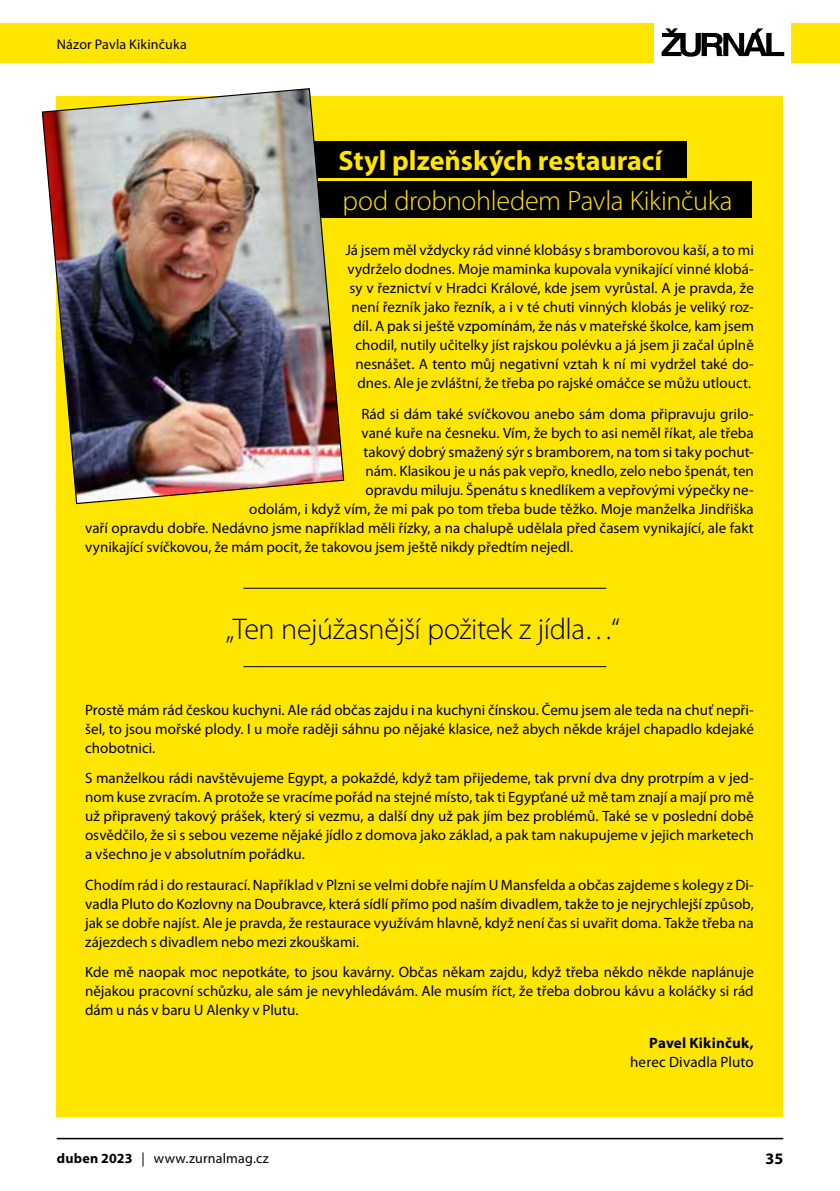
<style>
.page{position:relative;width:840px;height:1191px;background:#fff}
.page>*{position:absolute;margin:0;border:0;box-sizing:border-box;transform-origin:0 0}
.t1{font:300 30px "Myriad Pro";letter-spacing:-.015em;color:#000}
.t2{font:300 28px "Myriad Pro";letter-spacing:-.01em;color:#ffe600}
.t3{font:700 28px "Myriad Pro";color:#ffe600}
.t4{font:700 16px "Myriad Pro";color:#000}
.t5{font:15px/19px "Myriad Pro";color:#000;text-align:justify}
.t6{font:700 15px "Myriad Pro";letter-spacing:.015em;color:#000}
.t7{font:14px "Myriad Pro";letter-spacing:.015em;color:#000}
.s1{font-weight:700}
</style>
<div class="page">
<hr style="left:57px;top:1137px;width:725px;height:2px;background:#000">
<div style="left:0;top:23px;width:653px;height:39px;background:#ffe600"></div>
<div style="left:790px;top:23px;width:49px;height:39px;background:#ffe600"></div>
<svg style="left:661px;top:28px;width:122px;height:29px"></svg>
<div style="left:57px;top:96px;width:725px;height:1021px;background:#ffe600"></div>
<div style="left:298px;top:141px;width:388px;height:36px;background:#000"></div>
<div style="left:259px;top:181px;width:492px;height:36px;background:#000"></div>
<img style="left:41px;top:88px;width:303px;height:417px">
<hr style="left:243px;top:588px;width:363px;height:1px;background:#000">
<hr style="left:243px;top:666px;width:363px;height:1px;background:#000">
<p class="t7" style="left:57px;top:35px;width:131px">Názor Pavla Kikinčuka</p>
<h2 class="t3" style="left:338px;top:142px;width:325px">Styl plzeňských restaurací</h2>
<h2 class="t2" style="left:342px;top:183px;width:391px">pod drobnohledem Pavla Kikinčuka</h2>
<p class="t5" style="left:345px;top:240px;width:409px;text-align:right">Já jsem měl vždycky rád vinné klobásy s bramborovou kaší, a to mi vydrželo dodnes. Moje maminka kupovala vynikající vinné klobá&shy;sy v řeznictví v Hradci Králové, kde jsem vyrůstal. A je pravda, že není řezník jako řezník, a i v té chuti vinných klobás je veliký roz&shy;díl. A pak si ještě vzpomínám, že nás v mateřské školce, kam jsem chodil, nutily učitelky jíst rajskou polévku a já jsem ji začal úplně nesnášet. A tento můj negativní vztah k ní mi vydržel také do&shy;dnes. Ale je zvláštní, že třeba po rajské omáčce se můžu utlouct.</p>
<p class="t5" style="left:361px;top:404px;width:393px">Rád si dám také svíčkovou anebo sám doma připravuju grilo-</p>
<p class="t5" style="left:361px;top:423px;width:393px">vané kuře na česneku. Vím, že bych to asi neměl říkat, ale třeba</p>
<p class="t5" style="left:363px;top:442px;width:391px">takový dobrý smažený sýr s bramborem, na tom si taky pochut-</p>
<p class="t5" style="left:365px;top:461px;width:390px">nám. Klasikou je u nás pak vepřo, knedlo, zelo nebo špenát, ten</p>
<p class="t5" style="left:365px;top:480px;width:390px">opravdu miluju. Špenátu s knedlíkem a vepřovými výpečky ne-</p>
<p class="t5" style="left:249px;top:499px;width:505px">odolám, i když vím, že mi pak po tom třeba bude těžko. Moje manželka Jindřiška</p>
<p class="t5" style="left:85px;top:518px;width:670px">vaří opravdu dobře. Nedávno jsme například měli řízky, a na chalupě udělala před časem vynikající, ale fakt</p>
<p class="t5" style="left:85px;top:537px;width:489px">vynikající svíčkovou, že mám pocit, že takovou jsem ještě nikdy předtím nejedl.</p>
<h1 class="t1" style="left:226px;top:610px;width:395px">„Ten nejúžasnější požitek z jídla…“</h1>
<p class="t5" style="left:85px;top:700px;width:669px">Prostě mám rád českou kuchyni. Ale rád občas zajdu i na kuchyni čínskou. Čemu jsem ale teda na chuť nepři&shy;šel, to jsou mořské plody. I u moře raději sáhnu po nějaké klasice, než abych někde krájel chapadlo kdejaké chobotnici.</p>
<p class="t5" style="left:85px;top:768px;width:670px">S manželkou rádi navštěvujeme Egypt, a pokaždé, když tam přijedeme, tak první dva dny protrpím a v jed&shy;nom kuse zvracím. A protože se vracíme pořád na stejné místo, tak ti Egypťané už mě tam znají a mají pro mě už připravený takový prášek, který si vezmu, a další dny už pak jím bez problémů. Také se v poslední době osvědčilo, že si s sebou vezeme nějaké jídlo z domova jako základ, a pak tam nakupujeme v jejich marketech a všechno je v absolutním pořádku.</p>
<p class="t5" style="left:85px;top:875px;width:669px">Chodím rád i do restaurací. Například v Plzni se velmi dobře najím U Mansfelda a občas zajdeme s kolegy z Di&shy;vadla Pluto do Kozlovny na Doubravce, která sídlí přímo pod naším divadlem, takže to je nejrychlejší způsob, jak se dobře najíst. Ale je pravda, že restaurace využívám hlavně, když není čas si uvařit doma. Takže třeba na zájezdech s divadlem nebo mezi zkouškami.</p>
<p class="t5" style="left:85px;top:962px;width:670px">Kde mě naopak moc nepotkáte, to jsou kavárny. Občas někam zajdu, když třeba někdo někde naplánuje nějakou pracovní schůzku, ale sám je nevyhledávám. Ale musím říct, že třeba dobrou kávu a koláčky si rád dám u nás v baru U Alenky v Plutu.</p>
<p class="t6" style="left:649px;top:1033px;width:106px">Pavel Kikinčuk,</p>
<p class="t5" style="left:629px;top:1052px;width:125px">herec Divadla Pluto</p>
<p class="t7" style="left:57px;top:1149px;width:213px"><span class="s1">duben 2023</span> | www.zurnalmag.cz</p>
<p class="t4" style="left:765px;top:1148px;width:19px">35</p>
</div>
